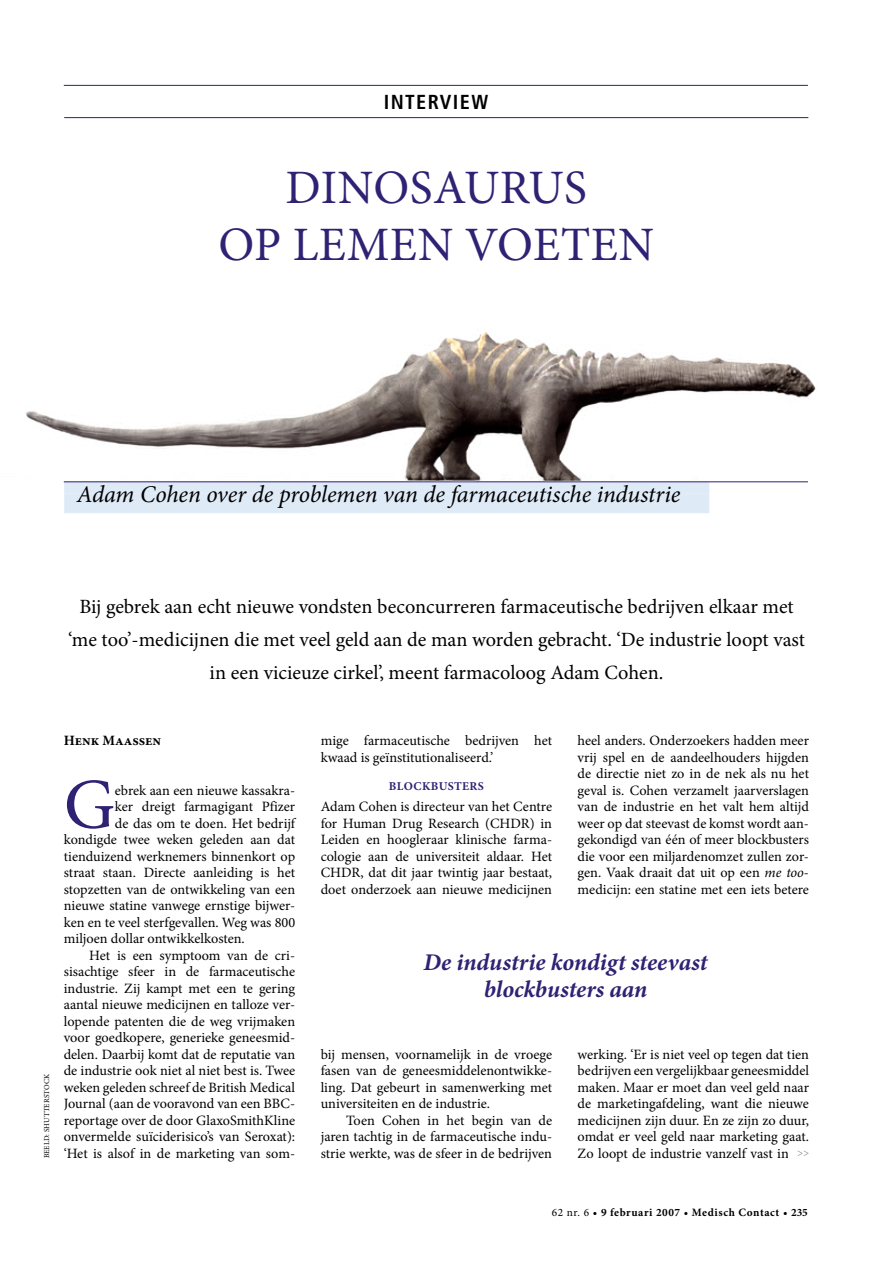
<style>
.page{position:relative;width:893px;height:1263px;background:#fff}
.page>*{position:absolute;margin:0;border:0;box-sizing:border-box;transform-origin:0 0}
.t1{font:71.55px "Minion Pro";color:#2f2274}
.t2{font:48px/57px "Minion Pro";letter-spacing:.01em;color:#2f2274;text-align:center}
.t3{font:italic 24px "Minion Pro";letter-spacing:-.005em;color:#000}
.t4{font:italic 700 24px/27px "Minion Pro";letter-spacing:-.005em;color:#2f2274;text-align:center}
.t5{font:20.25px/33px "Minion Pro";color:#000;text-align:center}
.t6{font:700 condensed 20.25px "Frutiger";letter-spacing:.065em;color:#000}
.t7{font:14.25px/16.5px "Minion Pro";color:#000;text-align:justify}
.t8{font:700 14.25px "Minion Pro";color:#000}
.t9{font:700 12px "Minion Pro";letter-spacing:.04em;color:#2f2274}
.t10{font:700 11.25px "Minion Pro";letter-spacing:.05em;color:#000}
.t11{font:7.5px "Minion Pro";letter-spacing:.01em;color:#000}
.s1{font-style:italic}
.s2{font-weight:400}
</style>
<div class="page">
<hr style="left:64px;top:85px;width:744px;height:1px;background:#2f2274">
<div style="left:64px;top:481px;width:645px;height:12px;background:#dfeaf7"></div>
<div style="left:64px;top:493px;width:645px;height:20px;background:#dfeaf7"></div>
<hr style="left:64px;top:117px;width:744px;height:1px;background:#2f2274">
<img style="left:26px;top:332px;width:790px;height:151px">
<h3 class="t6" style="left:384px;top:90px;width:106px">INTERVIEW</h3>
<h2 class="t2" style="left:218px;top:159px;width:437px">Dinosaurus<br>op lemen voeten</h2>
<h3 class="t3" style="left:77px;top:478px;width:605px">Adam Cohen over de problemen van de farmaceutische industrie</h3>
<h3 class="t5" style="left:68px;top:590px;width:739px">Bij gebrek aan echt nieuwe vondsten beconcurreren farmaceutische bedrijven elkaar met ‘me too’-medicijnen die met veel geld aan de man worden gebracht. ‘De industrie loopt vast in een vicieuze cirkel’, meent farmacoloog Adam Cohen.</h3>
<p class="t11" style="left:42px;top:1158px;width:85px;rotate:-90deg">Beeld : shutterstock</p>
<p class="t8" style="left:64px;top:730px;width:99px">Henk Maassen</p>
<h1 class="t1" style="left:64px;top:757px;width:53px">G</h1>
<p class="t7" style="left:115px;top:782px;width:182px">ebrek aan een nieuwe kassakra-</p>
<p class="t7" style="left:115px;top:798px;width:182px">ker dreigt farmagigant Pfizer</p>
<p class="t7" style="left:115px;top:815px;width:182px">de das om te doen. Het bedrijf</p>
<p class="t7" style="left:64px;top:831px;width:233px">kondigde twee weken geleden aan dat</p>
<p class="t7" style="left:64px;top:848px;width:233px">tienduizend werknemers binnenkort op</p>
<p class="t7" style="left:64px;top:864px;width:233px">straat staan. Directe aanleiding is het</p>
<p class="t7" style="left:64px;top:881px;width:233px">stopzetten van de ontwikkeling van een</p>
<p class="t7" style="left:64px;top:897px;width:233px">nieuwe statine vanwege ernstige bijwer-</p>
<p class="t7" style="left:64px;top:914px;width:233px">ken en te veel sterfgevallen. Weg was 800</p>
<p class="t7" style="left:64px;top:930px;width:183px">miljoen dollar ontwikkelkosten.</p>
<p class="t7" style="left:89px;top:947px;width:207px">Het is een symptoom van de cri-</p>
<p class="t7" style="left:64px;top:963px;width:233px">sisachtige sfeer in de farmaceutische</p>
<p class="t7" style="left:64px;top:980px;width:233px">industrie. Zij kampt met een te gering</p>
<p class="t7" style="left:64px;top:996px;width:233px">aantal nieuwe medicijnen en talloze ver-</p>
<p class="t7" style="left:64px;top:1013px;width:233px">lopende patenten die de weg vrijmaken</p>
<p class="t7" style="left:64px;top:1029px;width:233px">voor goedkopere, generieke geneesmid-</p>
<p class="t7" style="left:64px;top:1046px;width:233px">delen. Daarbij komt dat de reputatie van</p>
<p class="t7" style="left:64px;top:1062px;width:233px">de industrie ook niet al niet best is. Twee</p>
<p class="t7" style="left:64px;top:1079px;width:233px">weken geleden schreef de British Medical</p>
<p class="t7" style="left:64px;top:1095px;width:233px">Journal (aan de vooravond van een BBC-</p>
<p class="t7" style="left:64px;top:1112px;width:233px">reportage over de door GlaxoSmithKline</p>
<p class="t7" style="left:64px;top:1128px;width:233px">onvermelde suïciderisico’s van Seroxat):</p>
<p class="t7" style="left:64px;top:1145px;width:233px">‘Het is alsof in de marketing van som-</p>
<p class="t7" style="left:321px;top:732px;width:233px">mige farmaceutische bedrijven het kwaad is geïnstitutionaliseerd.’</p>
<p class="t9" style="left:389px;top:778px;width:96px">Blockbusters</p>
<p class="t7" style="left:321px;top:798px;width:233px">Adam Cohen is directeur van het Centre for Human Drug Research (CHDR) in Leiden en hoogleraar klinische farma&shy;cologie aan de universiteit aldaar. Het CHDR, dat dit jaar twintig jaar bestaat, doet onderzoek aan nieuwe medicijnen</p>
<p class="t7" style="left:578px;top:732px;width:233px">heel anders. Onderzoekers hadden meer vrij spel en de aandeelhouders hijgden de directie niet zo in de nek als nu het geval is. Cohen verzamelt jaarverslagen van de industrie en het valt hem altijd weer op dat steevast de komst wordt aan&shy;gekondigd van één of meer blockbusters die voor een miljardenomzet zullen zor&shy;gen. Vaak draait dat uit op een <span class="s1">me too&shy;</span>medicijn: een statine met een iets betere</p>
<h3 class="t4" style="left:424px;top:949px;width:285px">De industrie kondigt steevast blockbusters aan</h3>
<p class="t7" style="left:321px;top:1046px;width:233px">bij mensen, voornamelijk in de vroege fasen van de geneesmiddelenontwikke&shy;ling. Dat gebeurt in samenwerking met universiteiten en de industrie.</p>
<p class="t7" style="left:321px;top:1112px;width:233px;text-indent:26px">Toen Cohen in het begin van de jaren tachtig in de farmaceutische indu&shy;strie werkte, was de sfeer in de bedrijven</p>
<p class="t7" style="left:578px;top:1046px;width:233px">werking. ‘Er is niet veel op tegen dat tien bedrijven een vergelijkbaar geneesmiddel maken. Maar er moet dan veel geld naar de marketingafdeling, want die nieuwe medicijnen zijn duur. En ze zijn zo duur, omdat er veel geld naar marketing gaat.<br>Zo loopt de industrie vanzelf vast in</p>
<p class="t10" style="left:552px;top:1204px;width:258px"><span class="s2">62 nr. 6</span> • 9 februari 2007 • Medisch Contact • 235</p>
</div>
